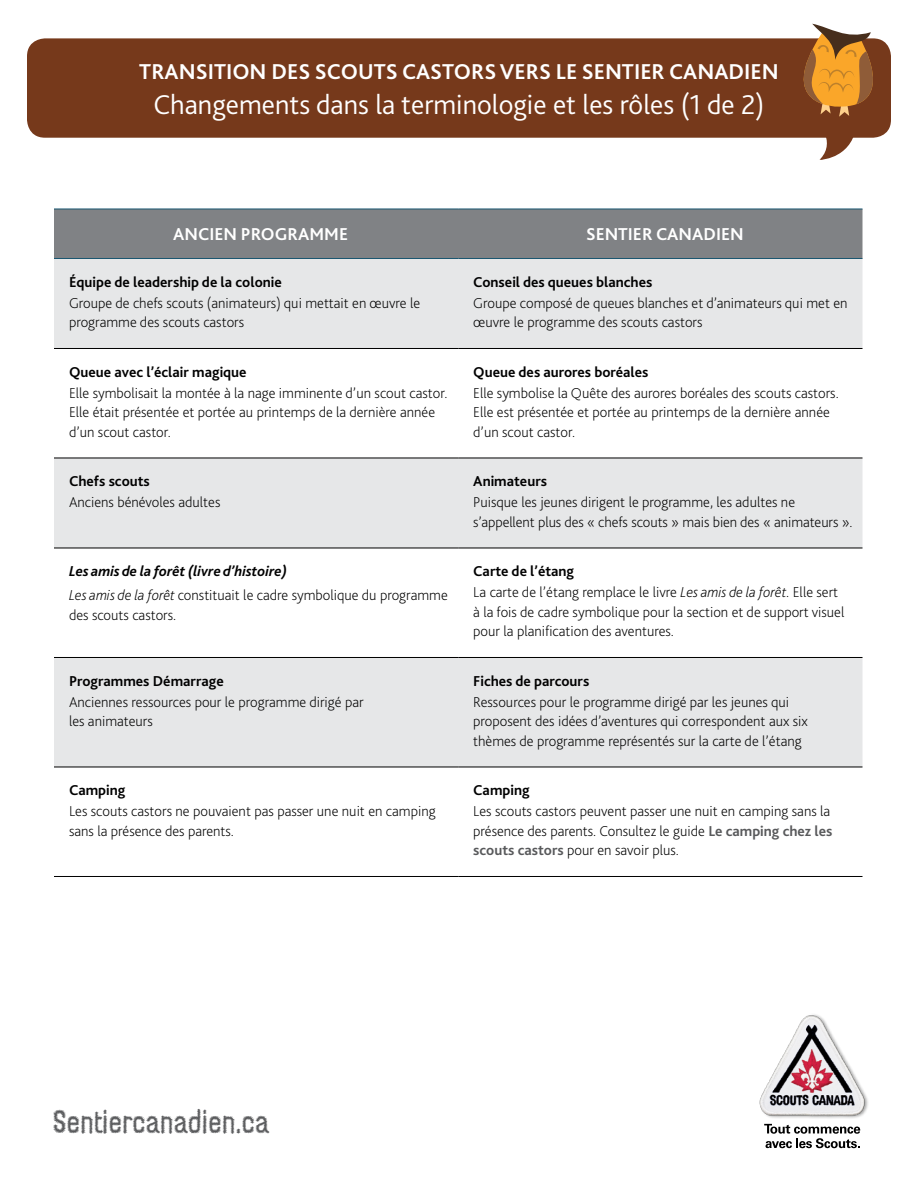
<style>
.page{position:relative;width:918px;height:1188px;background:#fff}
.page>*{position:absolute;margin:0;border:0;box-sizing:border-box;transform-origin:0 0}
.t1{font:33px "Conference Call BH Line Two";color:#58595b}
.t2{font:300 28.5px "Bliss 2";color:#fff}
.t3{font:700 22.5px "Bliss 2";color:#fff}
.t4{font:700 18px "Bliss 2";color:#fff}
.t5{font:200 15px/19.5px "Bliss 2";color:#000}
.t6{font:700 15px "Bliss 2";color:#000}
.s1{font-weight:700;font-style:italic}
.s2{font-style:italic}
.s3{font-weight:700}
.s4{font-weight:700;color:#58595b}
</style>
<div class="page">
<div style="left:54px;top:210px;width:808px;height:48px;background:#808285"></div>
<svg style="left:54px;top:259px;width:808px;height:508px;fill:#e6e7e8"></svg>
<hr style="left:54px;top:348px;width:404px;height:1px;background:#000">
<hr style="left:458px;top:348px;width:404px;height:1px;background:#000">
<hr style="left:54px;top:458px;width:404px;height:1px;background:#000">
<hr style="left:458px;top:458px;width:404px;height:1px;background:#000">
<hr style="left:54px;top:548px;width:404px;height:1px;background:#000">
<hr style="left:458px;top:548px;width:404px;height:1px;background:#000">
<hr style="left:54px;top:657px;width:404px;height:1px;background:#000">
<hr style="left:458px;top:657px;width:404px;height:1px;background:#000">
<hr style="left:54px;top:767px;width:404px;height:1px;background:#000">
<hr style="left:458px;top:767px;width:404px;height:1px;background:#000">
<hr style="left:54px;top:876px;width:404px;height:1px;background:#000">
<hr style="left:458px;top:876px;width:404px;height:1px;background:#000">
<hr style="left:54px;top:209px;width:404px;height:1px;background:#195670">
<hr style="left:458px;top:209px;width:404px;height:1px;background:#195670">
<hr style="left:54px;top:258px;width:404px;height:1px;background:#195670">
<hr style="left:458px;top:258px;width:404px;height:1px;background:#195670">
<div style="left:27px;top:38px;width:864px;height:100px;background:#76391b;border-radius:18px"></div>
<svg style="left:774px;top:24px;width:117px;height:136px"></svg>
<img style="left:759px;top:1014px;width:109px;height:110px">
<svg style="left:764px;top:1124px;width:96px;height:24px"></svg>
<h3 class="t3" style="left:139px;top:58px;width:641px">TRANSITION DES SCOUTS CASTORS VERS LE SENTIER CANADIEN</h3>
<h2 class="t2" style="left:153px;top:87px;width:613px">Changements dans la terminologie et les rôles (1 de 2)</h2>
<p class="t4" style="left:173px;top:223px;width:176px">ANCIEN PROGRAMME</p>
<p class="t4" style="left:586px;top:223px;width:159px">SENTIER CANADIEN</p>
<p class="t6" style="left:69px;top:273px;width:214px">Équipe de leadership de la colonie</p>
<p class="t5" style="left:69px;top:293px;width:353px">Groupe de chefs scouts (animateurs) qui mettait en œuvre le programme des scouts castors</p>
<p class="t6" style="left:473px;top:273px;width:181px">Conseil des queues blanches</p>
<p class="t5" style="left:473px;top:293px;width:376px">Groupe composé de queues blanches et d’animateurs qui met en œuvre le programme des scouts castors</p>
<p class="t6" style="left:69px;top:363px;width:179px">Queue avec l’éclair magique</p>
<p class="t5" style="left:69px;top:383px;width:380px">Elle symbolisait la montée à la nage imminente d’un scout castor.<br>Elle était présentée et portée au printemps de la dernière année d’un scout castor.</p>
<p class="t6" style="left:69px;top:472px;width:82px">Chefs scouts</p>
<p class="t5" style="left:69px;top:492px;width:153px">Anciens bénévoles adultes</p>
<p class="t5" style="left:69px;top:559px;width:380px;line-height:24px"><span class="s1">Les amis de la forêt (livre d’histoire)<br></span><span class="s2">Les amis de la forêt</span> constituait le cadre symbolique du programme</p>
<p class="t5" style="left:69px;top:605px;width:109px">des scouts castors.</p>
<p class="t6" style="left:69px;top:672px;width:156px">Programmes Démarrage</p>
<p class="t5" style="left:69px;top:692px;width:296px">Anciennes ressources pour le programme dirigé par les animateurs</p>
<p class="t6" style="left:69px;top:781px;width:58px">Camping</p>
<p class="t5" style="left:69px;top:801px;width:368px">Les scouts castors ne pouvaient pas passer une nuit en camping sans la présence des parents.</p>
<p class="t6" style="left:473px;top:363px;width:177px">Queue des aurores boréales</p>
<p class="t5" style="left:473px;top:383px;width:367px">Elle symbolise la Quête des aurores boréales des scouts castors.<br>Elle est présentée et portée au printemps de la dernière année d’un scout castor.</p>
<p class="t6" style="left:473px;top:472px;width:75px">Animateurs</p>
<p class="t5" style="left:473px;top:492px;width:381px">Puisque les jeunes dirigent le programme, les adultes ne s’appellent plus des « chefs scouts » mais bien des « animateurs ».</p>
<p class="t5" style="left:473px;top:561px;width:366px;line-height:21px"><span class="s3">Carte de l’étang<br></span>La carte de l’étang remplace le livre <span class="s2">Les amis de la forêt</span>. Elle sert</p>
<p class="t5" style="left:473px;top:602px;width:373px">à la fois de cadre symbolique pour la section et de support visuel pour la planification des aventures.</p>
<p class="t6" style="left:473px;top:672px;width:118px">Fiches de parcours</p>
<p class="t5" style="left:473px;top:692px;width:336px">Ressources pour le programme dirigé par les jeunes qui proposent des idées d’aventures qui correspondent aux six thèmes de programme représentés sur la carte de l’étang</p>
<p class="t6" style="left:473px;top:781px;width:58px">Camping</p>
<p class="t5" style="left:473px;top:801px;width:361px">Les scouts castors peuvent passer une nuit en camping sans la présence des parents. Consultez le guide <span class="s4">Le camping chez les scouts castors</span> pour en savoir plus.</p>
<h1 class="t1" style="left:53px;top:1101px;width:218px">Sentiercanadien.ca</h1>
</div>
